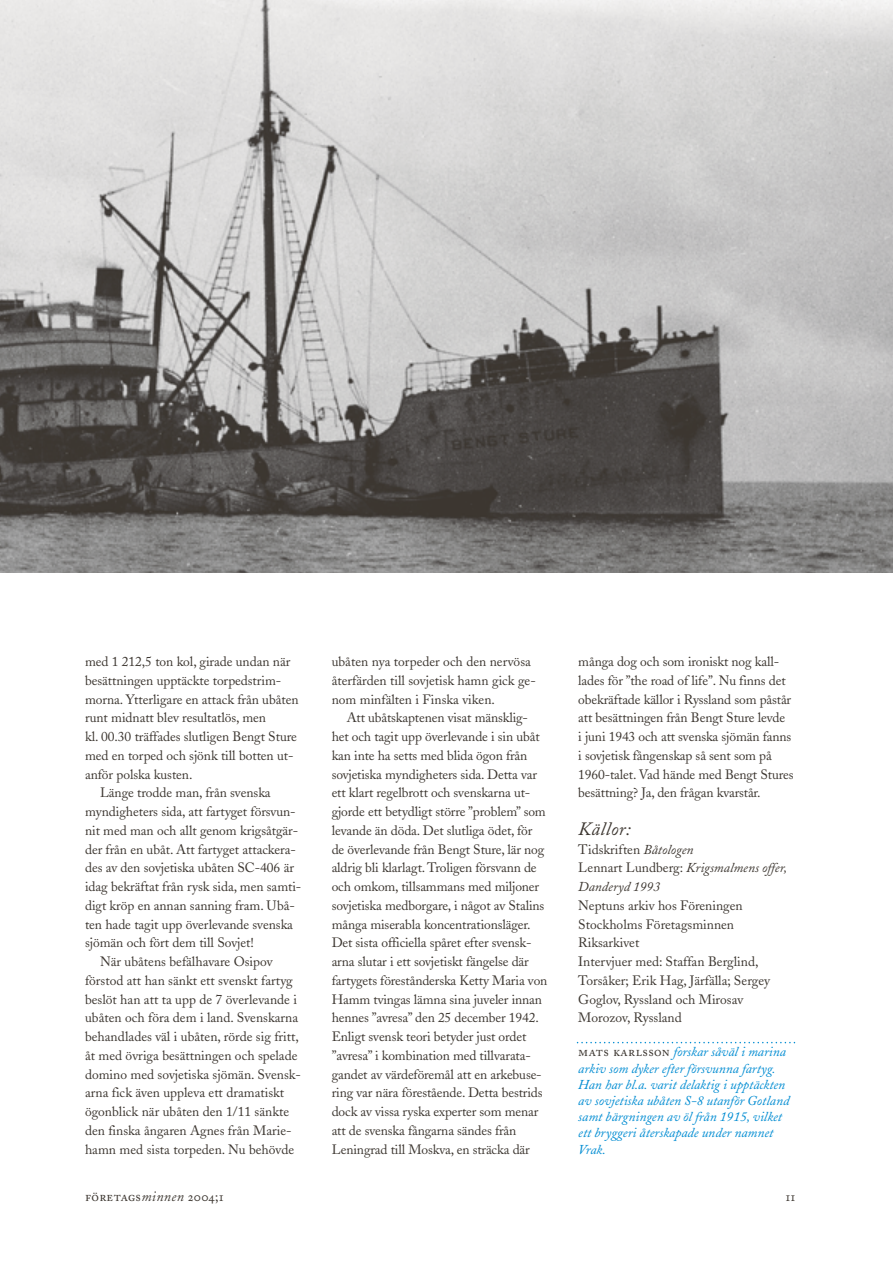
<style>
.page{position:relative;width:893px;height:1263px;background:#fff}
.page>*{position:absolute;margin:0;border:0;box-sizing:border-box;transform-origin:0 0}
.t1{font:italic 18.75px "Adobe Caslon";letter-spacing:.025em;color:#3c3630}
.t2{font:13.5px/18.8px "Adobe Caslon";letter-spacing:-.005em;color:#3c3630}
.t3{font:italic 13.5px/16.2px "Adobe Caslon";color:#008cd2}
.t4{font:italic 13.5px/18.8px "Adobe Caslon";color:#3c3630}
.t5{font:13.5px "Adobe Caslon Regular SC";letter-spacing:.025em;color:#3c3630}
.s1{font-style:normal}
.s2{font-family:"Adobe Caslon Regular SC";font-style:normal;color:#3c3630}
.s3{font-family:"Adobe Caslon";font-style:italic;font-size:13.95px}
</style>
<div class="page">
<svg style="left:577px;top:1042px;width:218px;height:1px"></svg>
<img style="left:0;top:0;width:893px;height:572px">
<p class="t2" style="left:85px;top:652px;width:207px">med 1 212,5 ton kol, girade undan när</p>
<p class="t2" style="left:85px;top:671px;width:198px">besättningen upptäckte torpedstrim-</p>
<p class="t2" style="left:85px;top:690px;width:215px">morna. Ytterligare en attack från ubåten</p>
<p class="t2" style="left:85px;top:709px;width:183px">runt midnatt blev resultatlös, men</p>
<p class="t2" style="left:85px;top:727px;width:213px">kl. 00.30 träffades slutligen Bengt Sture</p>
<p class="t2" style="left:85px;top:746px;width:210px">med en torped och sjönk till botten ut-</p>
<p class="t2" style="left:85px;top:765px;width:109px">anför polska kusten.</p>
<p class="t2" style="left:100px;top:784px;width:172px">Länge trodde man, från svenska</p>
<p class="t2" style="left:85px;top:802px;width:212px">myndigheters sida, att fartyget försvun-</p>
<p class="t2" style="left:85px;top:821px;width:215px">nit med man och allt genom krigsåtgär-</p>
<p class="t2" style="left:85px;top:840px;width:212px">der från en ubåt. Att fartyget attackera-</p>
<p class="t2" style="left:85px;top:859px;width:210px">des av den sovjetiska ubåten SC-406 är</p>
<p class="t2" style="left:85px;top:877px;width:218px">idag bekräftat från rysk sida, men samti-</p>
<p class="t2" style="left:85px;top:896px;width:211px">digt kröp en annan sanning fram. Ubå-</p>
<p class="t2" style="left:85px;top:915px;width:210px">ten hade tagit upp överlevande svenska</p>
<p class="t2" style="left:85px;top:934px;width:170px">sjömän och fört dem till Sovjet!</p>
<p class="t2" style="left:100px;top:952px;width:174px">När ubåtens befälhavare Osipov</p>
<p class="t2" style="left:85px;top:971px;width:209px">förstod att han sänkt ett svenskt fartyg</p>
<p class="t2" style="left:85px;top:990px;width:213px">beslöt han att ta upp de 7 överlevande i</p>
<p class="t2" style="left:85px;top:1009px;width:215px">ubåten och föra dem i land. Svenskarna</p>
<p class="t2" style="left:85px;top:1027px;width:215px">behandlades väl i ubåten, rörde sig fritt,</p>
<p class="t2" style="left:85px;top:1046px;width:214px">åt med övriga besättningen och spelade</p>
<p class="t2" style="left:85px;top:1065px;width:217px">domino med sovjetiska sjömän. Svensk-</p>
<p class="t2" style="left:85px;top:1084px;width:201px">arna fick även uppleva ett dramatiskt</p>
<p class="t2" style="left:85px;top:1102px;width:206px">ögonblick när ubåten den 1/11 sänkte</p>
<p class="t2" style="left:85px;top:1121px;width:208px">den finska ångaren Agnes från Marie-</p>
<p class="t2" style="left:85px;top:1140px;width:211px">hamn med sista torpeden. Nu behövde</p>
<p class="t2" style="left:332px;top:652px;width:206px">ubåten nya torpeder och den nervösa återfärden till sovjetisk hamn gick ge&shy;nom minfälten i Finska viken.</p>
<p class="t2" style="left:332px;top:709px;width:217px;text-indent:15px">Att ubåtskaptenen visat mänsklig&shy;het och tagit upp överlevande i sin ubåt kan inte ha setts med blida ögon från sovjetiska myndigheters sida. Detta var ett klart regelbrott och svenskarna ut&shy;gjorde ett betydligt större ”problem” som levande än döda. Det slutliga ödet, för de överlevande från Bengt Sture, lär nog aldrig bli klarlagt. Troligen försvann de och omkom, tillsammans med miljoner sovjetiska medborgare, i något av Stalins många miserabla koncentrationsläger.<br>Det sista officiella spåret efter svensk&shy;arna slutar i ett sovjetiskt fängelse där fartygets förestånderska Ketty Maria von Hamm tvingas lämna sina juveler innan hennes ”avresa” den 25 december 1942.<br>Enligt svensk teori betyder just ordet ”avresa” i kombination med tillvarata&shy;gandet av värdeföremål att en arkebuse&shy;ring var nära förestående. Detta bestrids dock av vissa ryska experter som menar att de svenska fångarna sändes från Leningrad till Moskva, en sträcka där</p>
<p class="t2" style="left:578px;top:652px;width:217px">många dog och som ironiskt nog kall&shy;lades för ”the road of life”. Nu finns det obekräftade källor i Ryssland som påstår att besättningen från Bengt Sture levde<br>i juni 1943 och att svenska sjömän fanns i sovjetisk fångenskap så sent som på 1960-talet. Vad hände med Bengt Stures besättning? Ja, den frågan kvarstår.</p>
<h1 class="t1" style="left:578px;top:818px;width:54px">Källor:</h1>
<p class="t4" style="left:578px;top:840px;width:210px"><span class="s1">Tidskriften</span> Båtologen<br><span class="s1">Lennart Lundberg:</span> Krigsmalmens offer,<br>Danderyd 1993</p>
<p class="t2" style="left:578px;top:896px;width:193px">Neptuns arkiv hos Föreningen<br>Stockholms Företagsminnen<br>Riksarkivet<br>Intervjuer med: Staffan Berglind,<br>Torsåker; Erik Hag, Järfälla; Sergey<br>Goglov, Ryssland och Mirosav<br>Morozov, Ryssland</p>
<p class="t3" style="left:578px;top:1044px;width:213px"><span class="s2">mats karlsson</span> forskar såväl i marina arkiv som dyker efter försvunna fartyg.<br>Han har bl.a. varit delaktig i upptäckten av sovjetiska ubåten S-8 utanför Gotland samt bärgningen av öl från 1915, vilket ett bryggeri återskapade under namnet Vrak.</p>
<p class="t5" style="left:85px;top:1188px;width:140px">företags<span class="s3">minnen</span> 2004;1</p>
<p class="t5" style="left:786px;top:1188px;width:11px">11</p>
</div>
